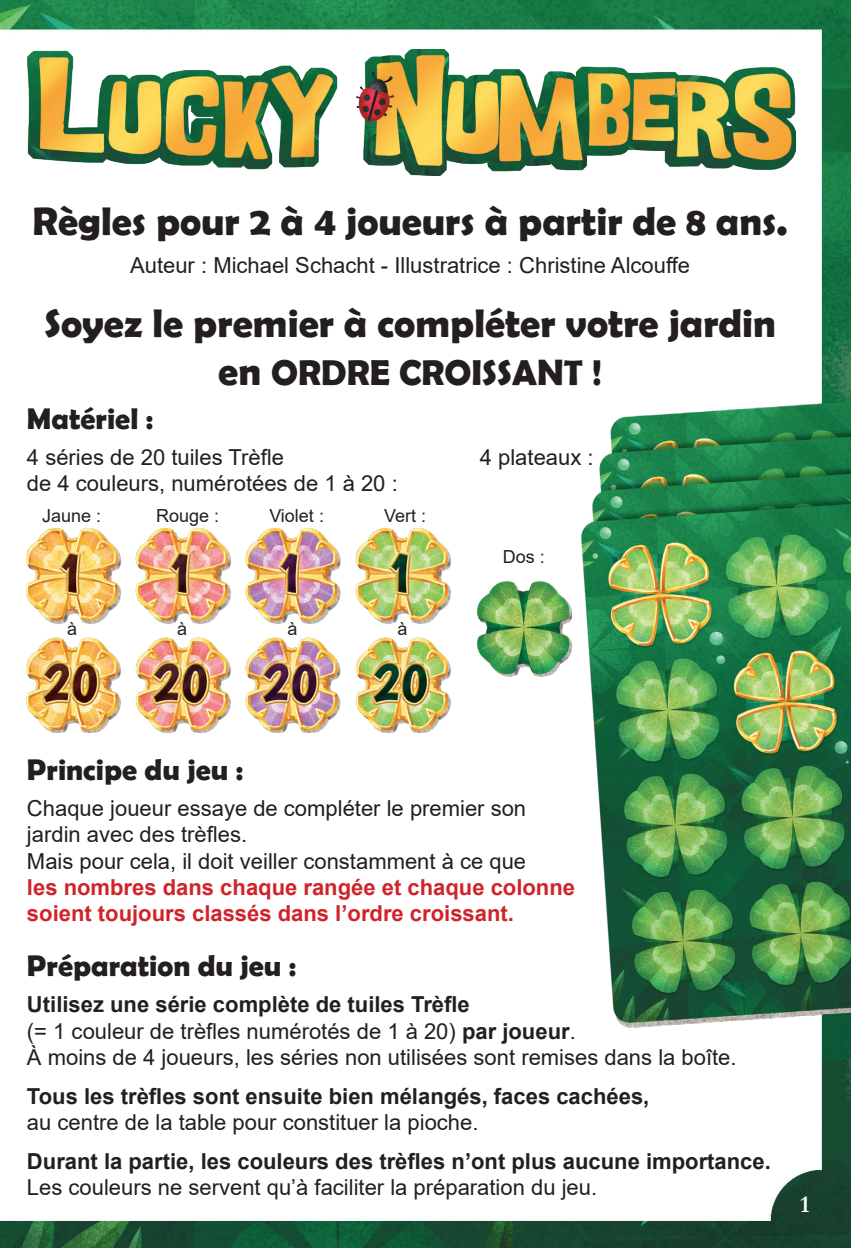
<style>
.page{position:relative;width:851px;height:1248px;background:#fff}
.page>*{position:absolute;margin:0;border:0;box-sizing:border-box;transform-origin:0 0}
.t1{font:700 40px "Berlin Sans FB Demi";color:#231f20}
.t2{font:700 36px "Berlin Sans FB Demi";color:#231f20}
.t3{font:700 30px "Berlin Sans FB Demi";color:#231f20}
.t4{font:700 24px "Garamond";color:#fff}
.t5{font:22px/26.4px "Arial";color:#231f20}
.t6{font:700 22px "Arial";color:#231f20}
.t7{font:700 22px/26.4px "Arial";color:#d1232a}
.t8{font:18px "Arial";color:#231f20}
.s1{font-size:40px}
.s2{font-weight:700}
</style>
<div class="page">
<img style="left:0;top:0;width:850px;height:1247px">
<img style="left:27px;top:49px;width:768px;height:127px">
<img style="left:27px;top:529px;width:544px;height:203px">
<img style="left:574px;top:375px;width:276px;height:652px">
<h1 class="t1" style="left:33px;top:198px;width:756px">Règles pour 2 à 4 joueurs à partir de 8 ans.</h1>
<p class="t5" style="left:130px;top:252px;width:561px">Auteur : Michael Schacht - Illustratrice : Christine Alcouffe</p>
<h1 class="t1" style="left:44px;top:300px;width:732px">Soyez le premier à compléter votre jardin</h1>
<h2 class="t2" style="left:218px;top:351px;width:385px"><span class="s1">en</span> ORDRE CROISSANT !</h2>
<h3 class="t3" style="left:27px;top:401px;width:128px">Matériel :</h3>
<p class="t5" style="left:27px;top:443px;width:258px">4 séries de 20 tuiles Trèfle</p>
<p class="t5" style="left:479px;top:443px;width:115px">4 plateaux :</p>
<p class="t5" style="left:27px;top:470px;width:372px">de 4 couleurs, numérotées de 1 à 20 :</p>
<p class="t8" style="left:42px;top:503px;width:61px">Jaune :</p>
<p class="t8" style="left:156px;top:503px;width:65px">Rouge :</p>
<p class="t8" style="left:269px;top:503px;width:56px">Violet :</p>
<p class="t8" style="left:384px;top:503px;width:43px">Vert :</p>
<p class="t8" style="left:502px;top:544px;width:44px">Dos :</p>
<p class="t8" style="left:67px;top:616px;width:12px">à</p>
<p class="t8" style="left:177px;top:616px;width:12px">à</p>
<p class="t8" style="left:287px;top:616px;width:12px">à</p>
<p class="t8" style="left:397px;top:616px;width:12px">à</p>
<h3 class="t3" style="left:27px;top:752px;width:218px">Principe du jeu :</h3>
<p class="t5" style="left:27px;top:794px;width:500px">Chaque joueur essaye de compléter le premier son jardin avec des trèfles.<br>Mais pour cela, il doit veiller constamment à ce que</p>
<p class="t7" style="left:27px;top:874px;width:549px">les nombres dans chaque rangée et chaque colonne soient toujours classés dans l’ordre croissant.</p>
<h3 class="t3" style="left:27px;top:948px;width:271px">Préparation du jeu :</h3>
<p class="t5" style="left:27px;top:991px;width:711px"><span class="s2">Utilisez une série complète de tuiles Trèfle<br></span>(= 1 couleur de trèfles numérotés de 1 à 20) <span class="s2">par joueur</span>.<br>À moins de 4 joueurs, les séries non utilisées sont remises dans la boîte.</p>
<p class="t6" style="left:27px;top:1080px;width:623px">Tous les trèfles sont ensuite bien mélangés, faces cachées,</p>
<p class="t5" style="left:27px;top:1108px;width:453px">au centre de la table pour constituer la pioche.</p>
<p class="t6" style="left:27px;top:1145px;width:745px">Durant la partie, les couleurs des trèfles n’ont plus aucune importance.</p>
<p class="t5" style="left:27px;top:1173px;width:571px">Les couleurs ne servent qu’à faciliter la préparation du jeu.</p>
<p class="t4" style="left:799px;top:1188px;width:11px">1</p>
</div>
